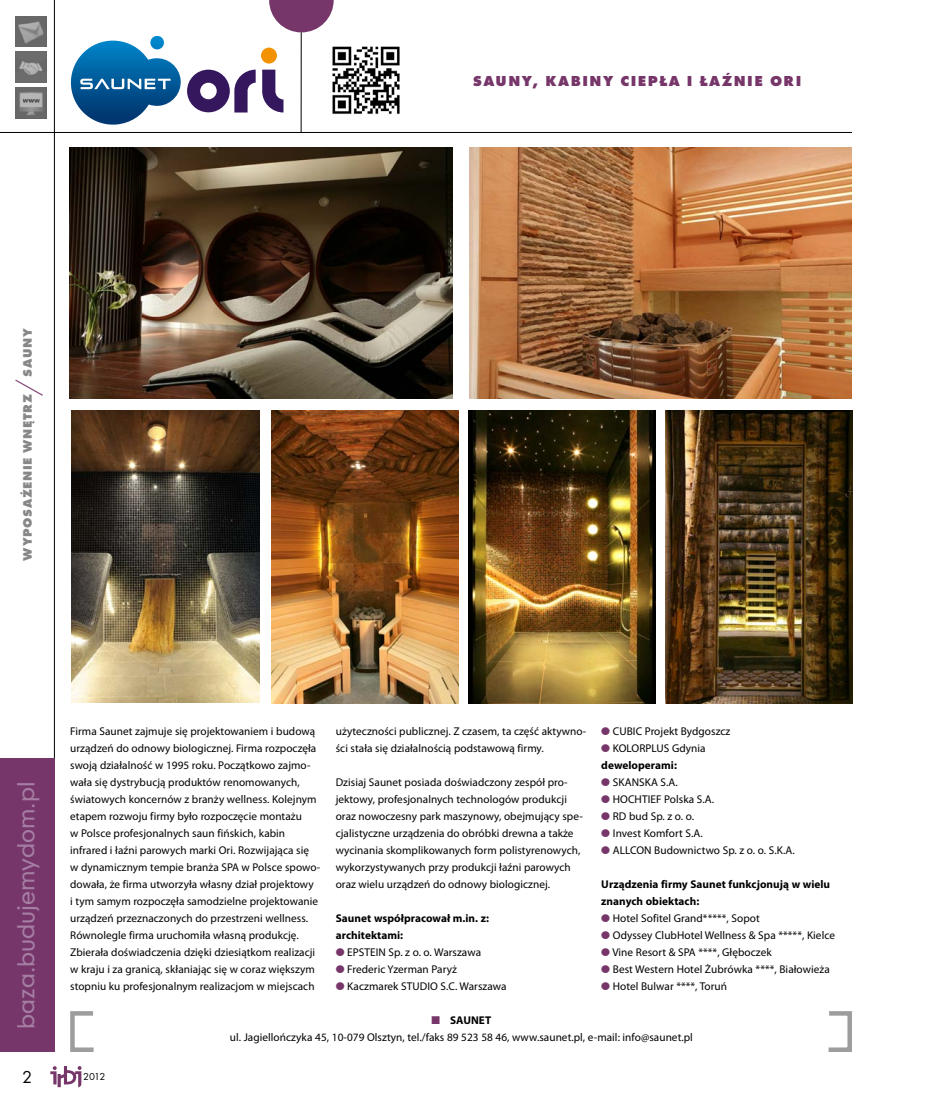
<style>
.page{position:relative;width:936px;height:1106px;background:#fff}
.page>*{position:absolute;margin:0;border:0;box-sizing:border-box;transform-origin:0 0}
.t1{font:30px "Futura TEE Ligh";color:#77366a}
.t2{font:22.5px "Geometric 706 Md EU";color:#a57ea3}
.t3{font:18px "Futura TEE";color:#000}
.t4{font:700 15px "Futura TEE Extr";letter-spacing:.1em;color:#77366a}
.t5{font:700 12.75px "Futura TEE Extr";letter-spacing:.05em;color:#878787}
.t6{font:11.25px/17px "Myriad Pro";letter-spacing:.005em;color:#000}
.t7{font:700 11.25px/17px "Myriad Pro";letter-spacing:.005em;color:#000}
.t8{font:10.5px "Futura TEE";color:#000}
.s1{color:#77366a}
.s2{font-weight:700}
</style>
<div class="page">
<hr style="left:54px;top:0;width:1px;height:1052px;background:#000">
<svg style="left:50px;top:1066px;width:31px;height:21px"></svg>
<div style="left:0;top:758px;width:54px;height:294px;background:#77366a"></div>
<hr style="left:0;top:132px;width:851px;height:1px;background:#000">
<hr style="left:301px;top:32px;width:1px;height:101px;background:#000">
<svg style="left:269px;top:0;width:64px;height:32px"></svg>
<img style="left:332px;top:46px;width:68px;height:68px">
<svg style="left:16px;top:16px;width:30px;height:31px"></svg>
<svg style="left:16px;top:52px;width:30px;height:30px"></svg>
<svg style="left:16px;top:88px;width:30px;height:30px"></svg>
<svg style="left:70px;top:36px;width:186px;height:89px"></svg>
<svg style="left:262px;top:70px;width:21px;height:42px"></svg>
<div style="left:261px;top:48px;width:16px;height:16px;background:#f39200;border-radius:50%"></div>
<svg style="left:70px;top:1011px;width:24px;height:41px"></svg>
<svg style="left:828px;top:1011px;width:24px;height:41px"></svg>
<img style="left:70px;top:148px;width:383px;height:251px">
<img style="left:469px;top:148px;width:382px;height:251px">
<img style="left:72px;top:410px;width:187px;height:292px">
<img style="left:271px;top:411px;width:187px;height:292px">
<img style="left:468px;top:411px;width:187px;height:292px">
<img style="left:665px;top:411px;width:187px;height:292px">
<h3 class="t4" style="left:472px;top:72px;width:330px">SAUNY, KABINY CIEPŁA I ŁAŹNIE ORI</h3>
<p class="t5" style="left:20px;top:376px;width:50px;rotate:-90deg">SAUNY</p>
<h1 class="t1" style="left:11px;top:395px;width:18px;rotate:-90deg">/</h1>
<p class="t5" style="left:20px;top:561px;width:168px;rotate:-90deg">WYPOSAŻENIE WNĘTRZ</p>
<h2 class="t2" style="left:11px;top:1028px;width:249px;rotate:-90deg">baza.budujemydom.pl</h2>
<h3 class="t3" style="left:22px;top:1065px;width:12px">2</h3>
<p class="t6" style="left:70px;top:722px;width:251px">Firma Saunet zajmuje się projektowaniem i budową urządzeń do odnowy biologicznej. Firma rozpoczęła swoją działalność w 1995 roku. Początkowo zajmo&shy;wała się dystrybucją produktów renomowanych, światowych koncernów z branży wellness. Kolejnym etapem rozwoju firmy było rozpoczęcie montażu<br>w Polsce profesjonalnych saun fińskich, kabin infrared i łaźni parowych marki Ori. Rozwijająca się<br>w dynamicznym tempie branża SPA w Polsce spowo&shy;dowała, że firma utworzyła własny dział projektowy<br>i tym samym rozpoczęła samodzielne projektowanie urządzeń przeznaczonych do przestrzeni wellness.<br>Równolegle firma uruchomiła własną produkcję.<br>Zbierała doświadczenia dzięki dziesiątkom realizacji w kraju i za granicą, skłaniając się w coraz większym stopniu ku profesjonalnym realizacjom w miejscach</p>
<p class="t6" style="left:336px;top:722px;width:252px">użyteczności publicznej. Z czasem, ta część aktywno&shy;ści stała się działalnością podstawową firmy.</p>
<p class="t6" style="left:601px;top:722px;width:130px"><span class="s1">●</span> CUBIC Projekt Bydgoszcz</p>
<p class="t6" style="left:601px;top:739px;width:106px"><span class="s1">●</span> KOLORPLUS Gdynia <span class="s2">deweloperami:</span></p>
<p class="t6" style="left:601px;top:773px;width:78px"><span class="s1">●</span> SKANSKA S.A.</p>
<p class="t6" style="left:601px;top:790px;width:114px"><span class="s1">●</span> HOCHTIEF Polska S.A.</p>
<p class="t6" style="left:601px;top:807px;width:94px"><span class="s1">●</span> RD bud Sp. z o. o.</p>
<p class="t6" style="left:601px;top:824px;width:103px"><span class="s1">●</span> Invest Komfort S.A.</p>
<p class="t6" style="left:601px;top:841px;width:195px"><span class="s1">●</span> ALLCON Budownictwo Sp. z o. o. S.K.A.</p>
<p class="t7" style="left:601px;top:875px;width:230px">Urządzenia firmy Saunet funkcjonują w wielu znanych obiektach:</p>
<p class="t6" style="left:601px;top:909px;width:160px"><span class="s1">●</span> Hotel Sofitel Grand*****, Sopot</p>
<p class="t6" style="left:601px;top:926px;width:235px"><span class="s1">●</span> Odyssey ClubHotel Wellness &amp; Spa *****, Kielce</p>
<p class="t6" style="left:601px;top:943px;width:172px"><span class="s1">●</span> Vine Resort &amp; SPA ****, Głęboczek</p>
<p class="t6" style="left:601px;top:960px;width:230px"><span class="s1">●</span> Best Western Hotel Żubrówka ****, Białowieża</p>
<p class="t6" style="left:601px;top:977px;width:127px"><span class="s1">●</span> Hotel Bulwar ****, Toruń</p>
<p class="t6" style="left:230px;top:1011px;width:464px;text-align:center"><span class="s1">■</span> <span class="s2">SAUNET<br></span>ul. Jagiellończyka 45, 10-079 Olsztyn, tel./faks 89 523 58 46, www.saunet.pl, e-mail: info@saunet.pl</p>
<p class="t6" style="left:336px;top:773px;width:248px">Dzisiaj Saunet posiada doświadczony zespół pro&shy;jektowy, profesjonalnych technologów produkcji oraz nowoczesny park maszynowy, obejmujący spe&shy;cjalistyczne urządzenia do obróbki drewna a także wycinania skomplikowanych form polistyrenowych, wykorzystywanych przy produkcji łaźni parowych oraz wielu urządzeń do odnowy biologicznej.</p>
<p class="t7" style="left:336px;top:909px;width:155px">Saunet współpracował m.in. z: architektami:</p>
<p class="t6" style="left:336px;top:943px;width:147px"><span class="s1">●</span> EPSTEIN Sp. z o. o. Warszawa</p>
<p class="t6" style="left:336px;top:960px;width:123px"><span class="s1">●</span> Frederic Yzerman Paryż</p>
<p class="t6" style="left:336px;top:977px;width:172px"><span class="s1">●</span> Kaczmarek STUDIO S.C. Warszawa</p>
<p class="t8" style="left:83px;top:1070px;width:24px">2012</p>
</div>
